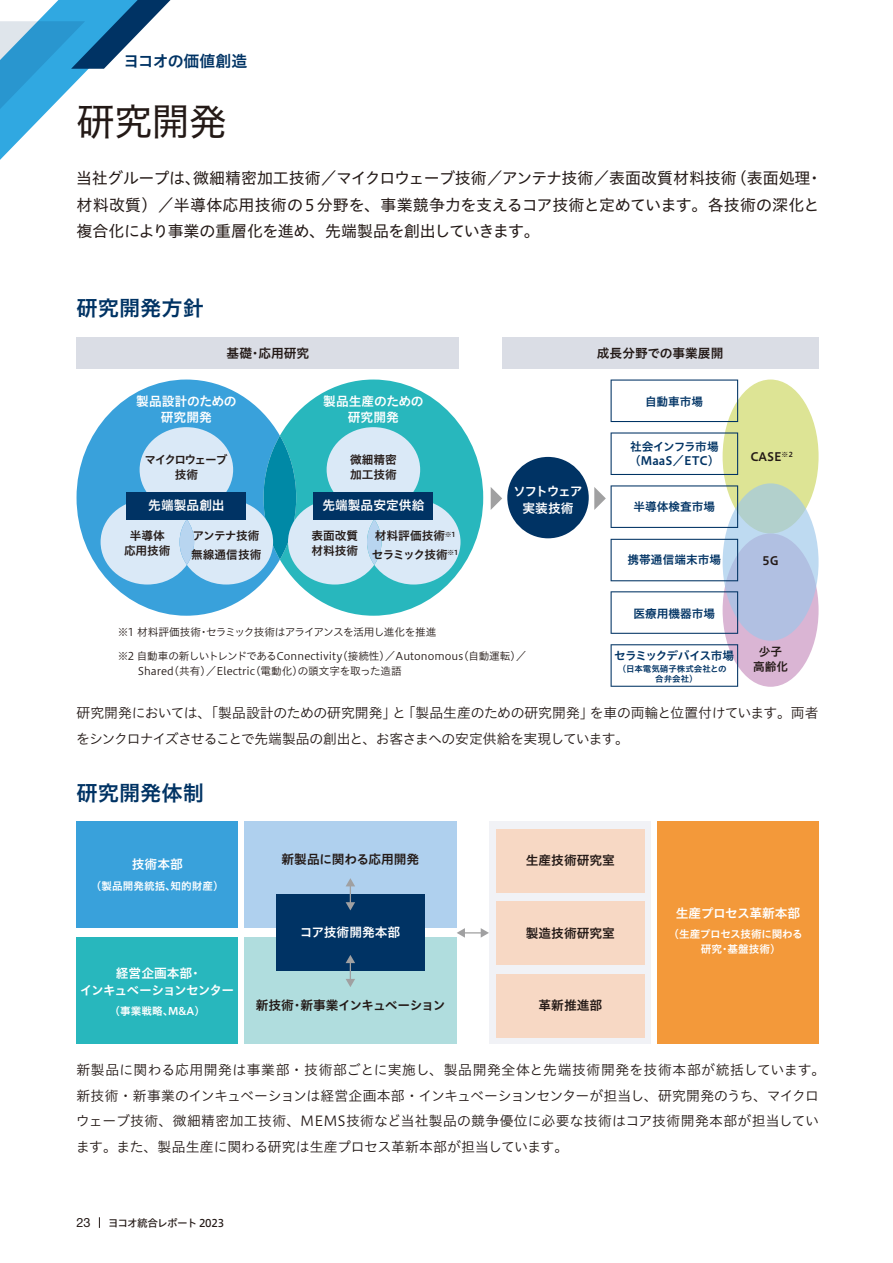
<style>
.page{position:relative;width:893px;height:1263px;background:#fff}
.page>*{position:absolute;margin:0;border:0;box-sizing:border-box;transform-origin:0 0}
.t1{font:38.25px "Hiragino UD Sans Std W4";color:#231916}
.t2{font:21.3px "Hiragino UD Sans Std W6";color:#003364}
.t3{font:15.9px/26.5px "Hiragino UD Sans Std W4";letter-spacing:-.01em;color:#231916}
.t4{font:15.9px "Hiragino UD Sans Std W6";letter-spacing:-.015em;color:#003364}
.t5{font:13.8px/25.5px "Hiragino UD Sans Std W3";color:#231916}
.t6{font:13.8px/25.5px "Hiragino UD Sans Std W3";letter-spacing:-.025em;color:#231916}
.t7{font:12.75px/15.9px "Hiragino UD Sans Std W6";color:#fff;text-align:center}
.t8{font:12.75px "Hiragino UD Sans Std W6";color:#231916}
.t9{font:12.75px/17px "Hiragino UD Sans Std W6";letter-spacing:-.06em;color:#fff;text-align:center}
.t10{font:12.75px "Hiragino UD Sans Std W6";letter-spacing:-.04em;color:#231916}
.t11{font:12.75px/17px "Hiragino UD Sans Std W6";letter-spacing:-.095em;color:#fff;text-align:center}
.t12{font:12.75px "Hiragino UD Sans Std W6";letter-spacing:-.03em;color:#fff}
.t13{font:12.75px "Helvetica Neue LT Std";color:#231916}
.t14{font:11.7px/14.9px "Hiragino UD Sans Std W6";color:#231916}
.t15{font:11.7px/14.9px "Hiragino UD Sans Std W6";color:#003364}
.t16{font:11.7px "Hiragino UD Sans Std W6";letter-spacing:-.085em;color:#003364}
.t17{font:11.7px/14.9px "Hiragino UD Sans Std W6";letter-spacing:-.125em;color:#231916;text-align:center}
.t18{font:10.65px/14.9px "Hiragino UD Sans Std W3";color:#231916}
.t19{font:10.65px "Hiragino UD Sans Std W3";letter-spacing:-.05em;color:#231916}
.t20{font:10.65px "Hiragino UD Sans Std W6";color:#fff}
.t21{font:10.65px/14.9px "Hiragino UD Sans Std W6";letter-spacing:-.02em;color:#fff}
.t22{font:10.65px "Hiragino UD Sans Std W5";letter-spacing:-.065em;color:#231916}
.t23{font:8.55px/10.6px "Hiragino UD Sans Std W6";color:#003364}
</style>
<div class="page">
<div style="left:723px;top:379px;width:96px;height:154px;background:#dde495;border-radius:50%"></div>
<div style="left:723px;top:533px;width:96px;height:154px;background:#dab5d4;border-radius:50%"></div>
<svg style="left:723px;top:483px;width:96px;height:158px;background:#b3c7df"></svg>
<svg style="left:77px;top:379px;width:203px;height:237px;fill:#39a1db"></svg>
<svg style="left:280px;top:379px;width:203px;height:237px;fill:#28b7bd"></svg>
<div style="left:264px;top:436px;width:32px;height:124px;background:#0089a6;border-radius:50%"></div>
<div style="left:502px;top:337px;width:317px;height:32px;background:#dadde5"></div>
<div style="left:77px;top:337px;width:382px;height:32px;background:#dadde5"></div>
<div style="left:140px;top:427px;width:93px;height:85px;background:#dae9f7;border-radius:50%"></div>
<svg style="left:101px;top:499px;width:172px;height:85px;background:#bddbef"></svg>
<div style="left:180px;top:519px;width:14px;height:46px;background:#b8d5f0;border-radius:50%"></div>
<div style="left:127px;top:492px;width:119px;height:27px;background:#003364"></div>
<div style="left:327px;top:427px;width:93px;height:85px;background:#dae9f7;border-radius:50%"></div>
<svg style="left:288px;top:499px;width:172px;height:85px;background:#badeeb"></svg>
<svg style="left:367px;top:519px;width:15px;height:46px"></svg>
<div style="left:314px;top:492px;width:119px;height:27px;background:#003364"></div>
<div style="left:507px;top:457px;width:82px;height:81px;background:#003364;border-radius:50%"></div>
<svg style="left:611px;top:379px;width:127px;height:43px"></svg>
<svg style="left:611px;top:432px;width:127px;height:43px"></svg>
<svg style="left:611px;top:539px;width:127px;height:42px"></svg>
<svg style="left:611px;top:591px;width:127px;height:43px"></svg>
<svg style="left:611px;top:644px;width:127px;height:43px"></svg>
<svg style="left:491px;top:487px;width:11px;height:23px"></svg>
<svg style="left:594px;top:485px;width:144px;height:43px"></svg>
<div style="left:490px;top:822px;width:161px;height:222px;background:#f1f2f6"></div>
<div style="left:77px;top:822px;width:161px;height:106px;background:#39a1db"></div>
<div style="left:77px;top:938px;width:161px;height:106px;background:#28b7bd"></div>
<div style="left:244px;top:822px;width:213px;height:106px;background:#afd0ee"></div>
<div style="left:244px;top:938px;width:213px;height:106px;background:#b0ddde"></div>
<div style="left:276px;top:895px;width:149px;height:76px;background:#003364"></div>
<div style="left:657px;top:822px;width:161px;height:222px;background:#f3993a"></div>
<div style="left:496px;top:829px;width:149px;height:63px;background:#f7d8c4"></div>
<div style="left:496px;top:901px;width:149px;height:64px;background:#f7d8c4"></div>
<div style="left:496px;top:974px;width:149px;height:63px;background:#f7d8c4"></div>
<svg style="left:457px;top:928px;width:32px;height:10px"></svg>
<svg style="left:346px;top:878px;width:9px;height:32px"></svg>
<svg style="left:346px;top:955px;width:9px;height:32px"></svg>
<svg style="left:0;top:0;width:171px;height:160px"></svg>
<p class="t4" style="left:123px;top:49px;width:126px">ヨコオの価値創造</p>
<h1 class="t1" style="left:76px;top:92px;width:152px">研究開発</h1>
<p class="t3" style="left:76px;top:164px;width:748px">当社グループは、微細精密加工技術／マイクロウェーブ技術／アンテナ技術／表面改質材料技術（表面処理・材料改質）／半導体応用技術の５分野を、事業競争力を支えるコア技術と定めています。各技術の深化と複合化により事業の重層化を進め、先端製品を創出していきます。</p>
<h2 class="t2" style="left:77px;top:292px;width:129px">研究開発方針</h2>
<p class="t8" style="left:227px;top:343px;width:84px">基礎・応用研究</p>
<p class="t8" style="left:597px;top:343px;width:128px">成長分野での事業展開</p>
<p class="t7" style="left:136px;top:392px;width:102px">製品設計のための研究開発</p>
<p class="t17" style="left:145px;top:452px;width:84px">マイクロウェーブ技術</p>
<p class="t7" style="left:323px;top:392px;width:102px">製品生産のための研究開発</p>
<p class="t14" style="left:350px;top:452px;width:48px">微細精密加工技術</p>
<p class="t7" style="left:148px;top:497px;width:78px">先端製品創出</p>
<p class="t7" style="left:322px;top:497px;width:104px">先端製品安定供給</p>
<p class="t11" style="left:513px;top:482px;width:71px">ソフトウェア実装技術</p>
<p class="t14" style="left:124px;top:528px;width:48px;text-align:center">半導体応用技術</p>
<p class="t14" style="left:191px;top:526px;width:72px;line-height:18px">アンテナ技術無線通信技術</p>
<p class="t14" style="left:311px;top:528px;width:48px">表面改質材料技術</p>
<p class="t14" style="left:372px;top:526px;width:88px;line-height:18px">材料評価技術<sup>※1</sup>セラミック技術<sup>※1</sup></p>
<p class="t19" style="left:118px;top:624px;width:320px">※1 材料評価技術・セラミック技術はアライアンスを活用し進化を推進</p>
<p class="t18" style="left:138px;top:648px;width:390px;text-indent:-20px">※2 自動車の新しいトレンドであるConnectivity（接続性）／Autonomous（自動運転）／<br>Shared（共有）／Electric（電動化）の頭文字を取った造語</p>
<p class="t15" style="left:645px;top:393px;width:60px">自動車市場</p>
<p class="t15" style="left:629px;top:438px;width:92px">社会インフラ市場（MaaS／ETC）</p>
<p class="t15" style="left:633px;top:499px;width:83px">半導体検査市場</p>
<p class="t15" style="left:628px;top:551px;width:95px">携帯通信端末市場</p>
<p class="t15" style="left:634px;top:605px;width:83px">医療用機器市場</p>
<p class="t16" style="left:614px;top:646px;width:121px">セラミックデバイス市場</p>
<p class="t23" style="left:655px;top:663px;width:73px;text-indent:-37px">（日本電気硝子株式会社との合弁会社）</p>
<p class="t14" style="left:750px;top:449px;width:46px">CASE<sup>※２</sup></p>
<p class="t14" style="left:763px;top:552px;width:17px">5G</p>
<p class="t14" style="left:753px;top:644px;width:37px;text-align:center">少子高齢化</p>
<p class="t6" style="left:76px;top:699px;width:744px">研究開発においては、「製品設計のための研究開発」と「製品生産のための研究開発」を車の両輪と位置付けています。両者をシンクロナイズさせることで先端製品の創出と、お客さまへの安定供給を実現しています。</p>
<h2 class="t2" style="left:77px;top:777px;width:129px">研究開発体制</h2>
<p class="t7" style="left:132px;top:856px;width:53px">技術本部</p>
<p class="t20" style="left:91px;top:878px;width:134px">（製品開発統括、知的財産）</p>
<p class="t9" style="left:80px;top:964px;width:156px">経営企画本部・<br>インキュベーションセンター</p>
<p class="t20" style="left:110px;top:1003px;width:97px">（事業戦略、M&amp;A）</p>
<p class="t8" style="left:282px;top:849px;width:139px">新製品に関わる応用開発</p>
<p class="t7" style="left:300px;top:924px;width:102px">コア技術開発本部</p>
<p class="t10" style="left:256px;top:995px;width:191px">新技術・新事業インキュベーション</p>
<p class="t8" style="left:526px;top:851px;width:91px">生産技術研究室</p>
<p class="t8" style="left:526px;top:924px;width:91px">製造技術研究室</p>
<p class="t8" style="left:538px;top:995px;width:65px">革新推進部</p>
<p class="t12" style="left:676px;top:903px;width:126px">生産プロセス革新本部</p>
<p class="t21" style="left:701px;top:926px;width:103px;text-indent:-32px">（生産プロセス技術に関わる研究・基盤技術）</p>
<p class="t5" style="left:76px;top:1056px;width:751px">新製品に関わる応用開発は事業部・技術部ごとに実施し、製品開発全体と先端技術開発を技術本部が統括しています。新技術・新事業のインキュベーションは経営企画本部・インキュベーションセンターが担当し、研究開発のうち、マイクロウェーブ技術、微細精密加工技術、MEMS技術など当社製品の競争優位に必要な技術はコア技術開発本部が担当しています。また、製品生産に関わる研究は生産プロセス革新本部が担当しています。</p>
<p class="t13" style="left:77px;top:1215px;width:15px">23</p>
<p class="t22" style="left:108px;top:1214px;width:118px">ヨコオ統合レポート 2023</p>
</div>
